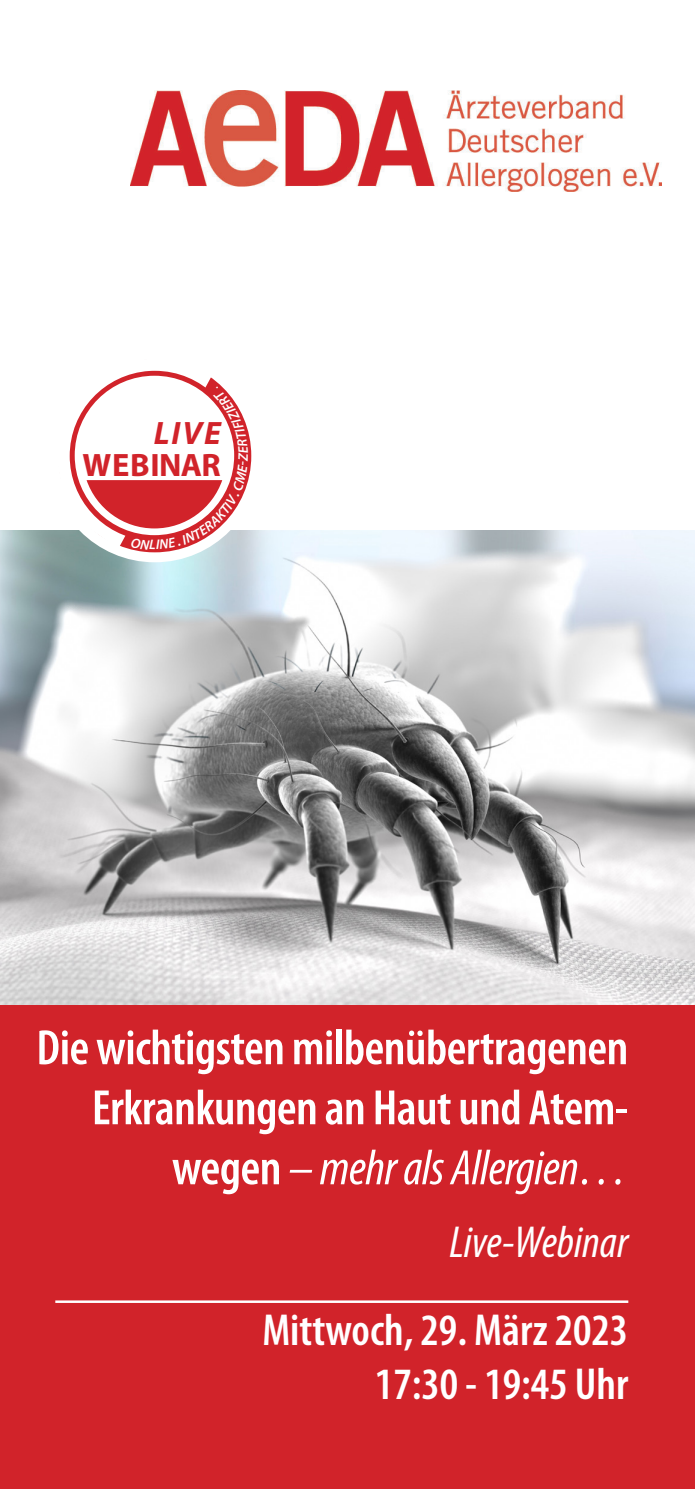
<style>
.page{position:relative;width:695px;height:1489px;background:#fff}
.page>*{position:absolute;margin:0;border:0;box-sizing:border-box;transform-origin:0 0}
.t1{font:600 condensed 50px/60px "Myriad Pro";letter-spacing:-.01em;color:#fff;text-align:right}
.t2{font:600 condensed 45px/54px "Myriad Pro";color:#fff;text-align:right}
.t3{font:italic condensed 45px "Myriad Pro";color:#fff}
.t4{font:700 32.5px "Myriad Pro";color:#d1232a}
.t5{font:italic 700 32.5px "Myriad Pro";color:#d1232a}
.s1{font-weight:400;font-style:italic}
</style>
<div class="page">
<img style="left:130px;top:90px;width:531px;height:101px">
<div style="left:0;top:531px;width:694px;height:957px;background:#d1232a"></div>
<hr style="left:55px;top:1300px;width:573px;height:2px;background:#fff">
<img style="left:0;top:530px;width:694px;height:474px">
<div style="left:49px;top:347px;width:212px;height:215px;background:#fff;border-radius:50%"></div>
<svg style="left:51px;top:370px;width:200px;height:182px"></svg>
<p class="t5" style="left:154px;top:411px;width:69px">LIVE</p>
<p class="t4" style="left:83px;top:444px;width:140px">WEBINAR</p>
<p class="t1" style="left:36px;top:1016px;width:593px">Die wichtigsten milbenübertragenen<br>Erkrankungen an Haut und Atem&shy;wegen <span class="s1">– mehr als Allergien…</span></p>
<p class="t3" style="left:449px;top:1215px;width:180px">Live-Webinar</p>
<p class="t2" style="left:262px;top:1301px;width:367px">Mittwoch, 29. März 2023<br>17:30 - 19:45 Uhr</p>
</div>
